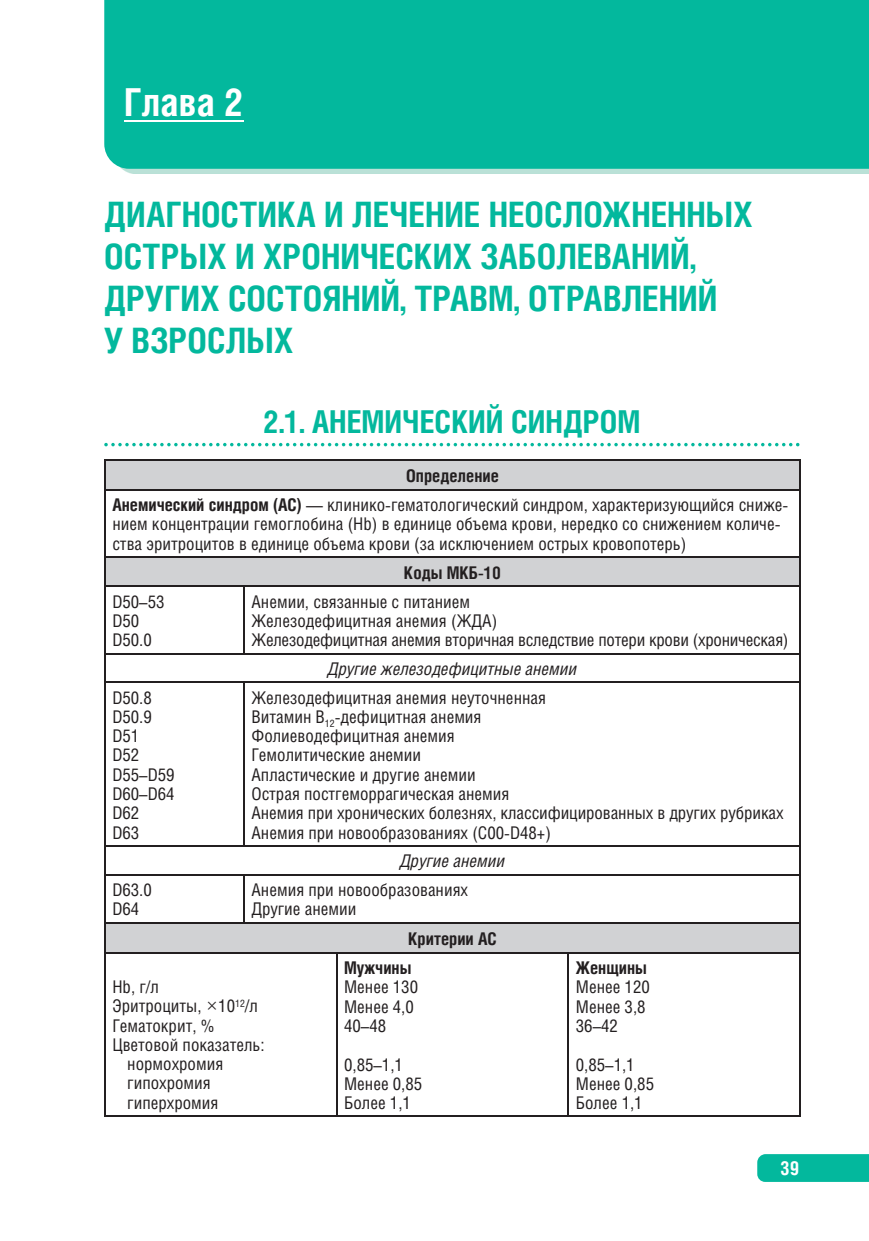
<style>
.page{position:relative;width:869px;height:1241px;background:#fff}
.page>*{position:absolute;margin:0;border:0;box-sizing:border-box;transform-origin:0 0}
.t1{font:700 38.5px "Helios Cond";color:#fff}
.t2{font:700 35px/42px "Helios Cond";color:#03b89d}
.t3{font:700 31.5px "Helios Cond";color:#03b89d}
.t4{font:700 19.25px "Helios Cond";color:#fff}
.t5{font:17.5px/19.2px "Helios Cond";color:#231f20}
.t6{font:italic 17.5px "Helios Cond";color:#231f20}
.t7{font:700 17.5px "Helios Cond";color:#231f20}
.s1{font-weight:700}
.s2{font-family:"Newton"}
</style>
<div class="page">
<div style="left:757px;top:1154px;width:111px;height:27px;background:#03b89d"></div>
<div style="left:104px;top:0;width:764px;height:169px;background:#03b89d"></div>
<hr style="left:124px;top:121px;width:119px;height:1px;background:#fff">
<svg style="left:104px;top:443px;width:695px;height:3px"></svg>
<svg style="left:105px;top:461px;width:694px;height:124px"></svg>
<svg style="left:799px;top:461px;width:1px;height:28px"></svg>
<hr style="left:799px;top:490px;width:1px;height:66px;background:#231f20">
<svg style="left:799px;top:557px;width:1px;height:28px"></svg>
<hr style="left:104px;top:459px;width:140px;height:2px;background:#231f20">
<svg style="left:104px;top:461px;width:1px;height:28px"></svg>
<hr style="left:244px;top:459px;width:556px;height:2px;background:#231f20">
<svg style="left:104px;top:557px;width:1px;height:28px"></svg>
<hr style="left:104px;top:489px;width:140px;height:1px;background:#231f20">
<hr style="left:104px;top:490px;width:1px;height:66px;background:#231f20">
<hr style="left:244px;top:489px;width:556px;height:1px;background:#231f20">
<hr style="left:104px;top:556px;width:696px;height:1px;background:#231f20">
<hr style="left:104px;top:585px;width:140px;height:2px;background:#231f20">
<hr style="left:104px;top:587px;width:1px;height:65px;background:#231f20">
<hr style="left:104px;top:683px;width:1px;height:162px;background:#231f20">
<hr style="left:104px;top:875px;width:1px;height:47px;background:#231f20">
<hr style="left:799px;top:587px;width:1px;height:65px;background:#231f20">
<svg style="left:799px;top:654px;width:1px;height:27px"></svg>
<hr style="left:799px;top:683px;width:1px;height:162px;background:#231f20">
<svg style="left:799px;top:846px;width:1px;height:28px"></svg>
<hr style="left:799px;top:875px;width:1px;height:47px;background:#231f20">
<hr style="left:244px;top:585px;width:556px;height:2px;background:#231f20">
<hr style="left:243px;top:587px;width:1px;height:65px;background:#231f20">
<hr style="left:243px;top:683px;width:1px;height:162px;background:#231f20">
<hr style="left:243px;top:875px;width:1px;height:47px;background:#231f20">
<hr style="left:104px;top:652px;width:140px;height:2px;background:#231f20">
<svg style="left:104px;top:654px;width:1px;height:27px"></svg>
<hr style="left:244px;top:652px;width:556px;height:2px;background:#231f20">
<hr style="left:104px;top:681px;width:696px;height:2px;background:#231f20">
<hr style="left:104px;top:845px;width:140px;height:1px;background:#231f20">
<svg style="left:104px;top:846px;width:1px;height:28px"></svg>
<hr style="left:244px;top:845px;width:556px;height:1px;background:#231f20">
<hr style="left:104px;top:874px;width:696px;height:1px;background:#231f20">
<div style="left:105px;top:923px;width:694px;height:29px;background:#d1d2d4"></div>
<hr style="left:336px;top:953px;width:1px;height:162px;background:#231f20">
<hr style="left:567px;top:953px;width:1px;height:162px;background:#231f20">
<hr style="left:104px;top:953px;width:1px;height:162px;background:#231f20">
<hr style="left:799px;top:953px;width:1px;height:162px;background:#231f20">
<hr style="left:104px;top:922px;width:232px;height:1px;background:#231f20">
<svg style="left:104px;top:923px;width:1px;height:28px"></svg>
<hr style="left:336px;top:922px;width:464px;height:1px;background:#231f20">
<svg style="left:799px;top:923px;width:1px;height:28px"></svg>
<hr style="left:104px;top:951px;width:696px;height:2px;background:#231f20">
<hr style="left:104px;top:1115px;width:696px;height:1px;background:#231f20">
<p class="t1" style="left:124px;top:88px;width:121px">Глава 2</p>
<p class="t2" style="left:104px;top:197px;width:649px">ДИАГНОСТИКА И ЛЕЧЕНИЕ НЕОСЛОЖНЕННЫХ<br>ОСТРЫХ И ХРОНИЧЕСКИХ ЗАБОЛЕВАНИЙ,<br>ДРУГИХ СОСТОЯНИЙ, ТРАВМ, ОТРАВЛЕНИЙ<br>У ВЗРОСЛЫХ</p>
<p class="t3" style="left:263px;top:410px;width:378px">2.1. АНЕМИЧЕСКИЙ СИНДРОМ</p>
<p class="t5" style="left:112px;top:463px;width:677px;line-height:29.1px;text-align:center"><span class="s1">Определение<br>Анемический синдром (АС)</span> — клинико-гематологический синдром, характеризующийся сниже-</p>
<p class="t5" style="left:112px;top:516px;width:669px">нием концентрации гемоглобина (Hb) в единице объема крови, нередко со снижением количе&shy;ства эритроцитов в единице объема крови (за исключением острых кровопотерь)</p>
<p class="t7" style="left:404px;top:566px;width:98px">Коды МКБ-10</p>
<p class="t5" style="left:112px;top:593px;width:54px">D50–53<br>D50<br>D50.0</p>
<p class="t5" style="left:251px;top:593px;width:538px">Анемии, связанные с питанием<br>Железодефицитная анемия (ЖДА)<br>Железодефицитная анемия вторичная вследствие потери крови (хроническая)</p>
<p class="t6" style="left:327px;top:662px;width:251px">Другие железодефицитные анемии</p>
<p class="t5" style="left:112px;top:689px;width:64px">D50.8<br>D50.9<br>D51<br>D52<br>D55–D59<br>D60–D64<br>D62<br>D63</p>
<p class="t5" style="left:251px;top:689px;width:533px">Железодефицитная анемия неуточненная<br>Витамин B<sub>12</sub>-дефицитная анемия<br>Фолиеводефицитная анемия<br>Гемолитические анемии<br>Апластические и другие анемии<br>Острая постгеморрагическая анемия<br>Анемия при хронических болезнях, классифицированных в других рубриках Анемия при новообразованиях (C00-D48+)</p>
<p class="t6" style="left:400px;top:854px;width:106px">Другие анемии</p>
<p class="t5" style="left:112px;top:881px;width:41px">D63.0<br>D64</p>
<p class="t5" style="left:251px;top:881px;width:218px">Анемия при новообразованиях<br>Другие анемии</p>
<p class="t7" style="left:408px;top:932px;width:90px">Критерии АС</p>
<p class="t5" style="left:112px;top:978px;width:48px">Hb, г/л</p>
<p class="t5" style="left:112px;top:997px;width:147px">Эритроциты, <span class="s2">×</span>10<sup>12</sup>/л</p>
<p class="t5" style="left:112px;top:1017px;width:104px">Гематокрит, %</p>
<p class="t5" style="left:112px;top:1036px;width:154px">Цветовой показатель:</p>
<p class="t5" style="left:127px;top:1055px;width:97px">нормохромия</p>
<p class="t5" style="left:127px;top:1074px;width:85px">гипохромия</p>
<p class="t5" style="left:127px;top:1094px;width:93px">гиперхромия</p>
<p class="t5" style="left:344px;top:959px;width:75px"><span class="s1">Мужчины<br></span>Менее 130<br>Менее 4,0<br>40–48</p>
<p class="t5" style="left:344px;top:1055px;width:80px">0,85–1,1<br>Менее 0,85<br>Более 1,1</p>
<p class="t5" style="left:575px;top:959px;width:75px"><span class="s1">Женщины<br></span>Менее 120<br>Менее 3,8<br>36–42</p>
<p class="t5" style="left:575px;top:1055px;width:80px">0,85–1,1<br>Менее 0,85<br>Более 1,1</p>
<p class="t4" style="left:779px;top:1160px;width:21px">39</p>
</div>
